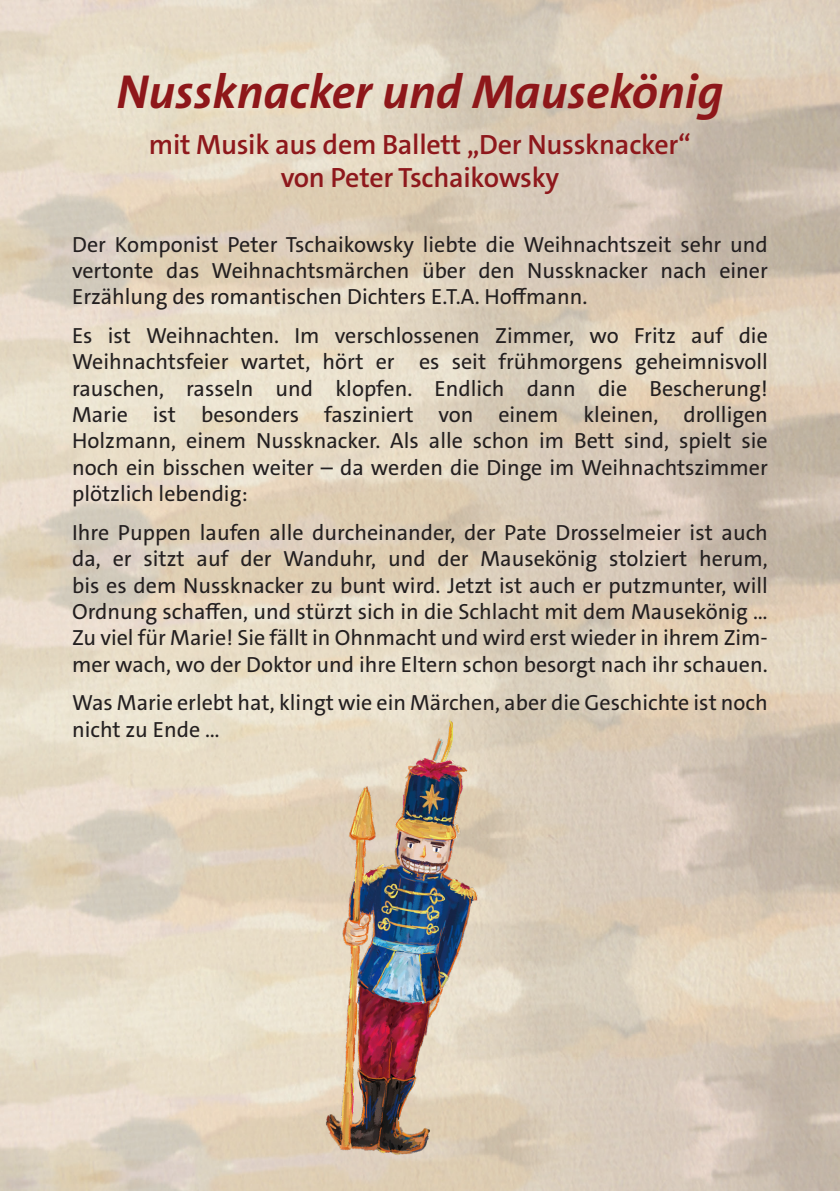
<style>
.page{position:relative;width:840px;height:1191px;background:#fff}
.page>*{position:absolute;margin:0;border:0;box-sizing:border-box;transform-origin:0 0}
.t1{font:italic 700 48px "The Sans C5";color:#8e171a}
.t2{font:600 28px/33.6px "The Sans C5";letter-spacing:-.01em;color:#8e181c;text-align:center}
.t3{font:22px/26.4px "The Sans C5";color:#231f20;text-align:justify}
</style>
<div class="page">
<img style="left:0;top:0;width:839px;height:1191px">
<img style="left:405px;top:720px;width:47px;height:38px">
<img style="left:324px;top:758px;width:191px;height:398px">
<p class="t1" style="left:116px;top:60px;width:608px">Nussknacker und Mausekönig</p>
<p class="t2" style="left:149px;top:127px;width:543px">mit Musik aus dem Ballett „Der Nussknacker“ von Peter Tschaikowsky</p>
<p class="t3" style="left:72px;top:231px;width:697px">Der Komponist Peter Tschaikowsky liebte die Weihnachtszeit sehr und vertonte das Weihnachtsmärchen über den Nussknacker nach einer Erzählung des romantischen Dichters E.T.A. Hoffmann.</p>
<p class="t3" style="left:72px;top:322px;width:697px">Es ist Weihnachten. Im verschlossenen Zimmer, wo Fritz auf die Weihnachtsfeier wartet, hört er es seit frühmorgens geheimnisvoll rauschen, rasseln und klopfen. Endlich dann die Bescherung!<br>Marie ist besonders fasziniert von einem kleinen, drolligen Holzmann, einem Nussknacker. Als alle schon im Bett sind, spielt sie noch ein bisschen weiter – da werden die Dinge im Weihnachtszimmer plötzlich lebendig:</p>
<p class="t3" style="left:72px;top:519px;width:697px">Ihre Puppen laufen alle durcheinander, der Pate Drosselmeier ist auch da, er sitzt auf der Wanduhr, und der Mausekönig stolziert herum, bis es dem Nussknacker zu bunt wird. Jetzt ist auch er putzmunter, will Ordnung schaffen, und stürzt sich in die Schlacht mit dem Mausekönig … Zu viel für Marie! Sie fällt in Ohnmacht und wird erst wieder in ihrem Zim&shy;mer wach, wo der Doktor und ihre Eltern schon besorgt nach ihr schauen.</p>
<p class="t3" style="left:72px;top:689px;width:697px">Was Marie erlebt hat, klingt wie ein Märchen, aber die Geschichte ist noch nicht zu Ende ...</p>
</div>
